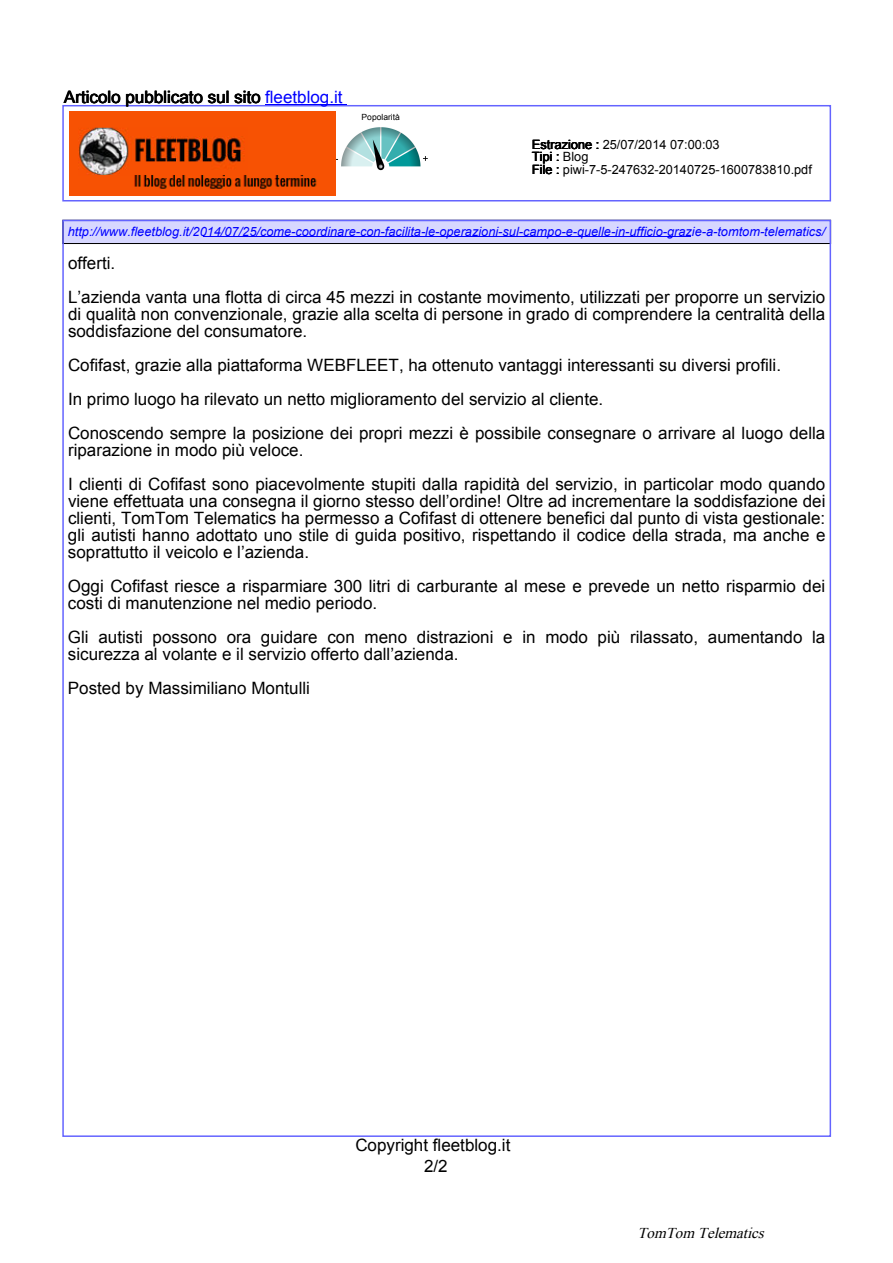
<style>
.page{position:relative;width:893px;height:1263px;background:#fff}
.page>*{position:absolute;margin:0;border:0;box-sizing:border-box;transform-origin:0 0}
.t1{font:16.95px/17px "Arial";color:#000}
.t2{font:italic 15px "Times New Roman";color:#000}
.t3{font:italic 12.75px "Arial";color:#00f}
.t4{font:12.75px/12.8px "Arial";color:#000}
.t5{font:8.55px "Arial";color:#000}
.s1{color:#00f}
</style>
<div class="page">
<div style="left:62px;top:220px;width:769px;height:24px;border:2px solid #000"></div>
<div style="left:64px;top:221px;width:765px;height:22px;background:#d7d7ff"></div>
<hr style="left:203px;top:237px;width:487px;height:1px;background:#00f">
<div style="left:62px;top:105px;width:769px;height:97px;border:2px solid #6464ff"></div>
<img style="left:336px;top:127px;width:92px;height:44px">
<hr style="left:265px;top:104px;width:82px;height:1px;background:#00f">
<img style="left:70px;top:111px;width:266px;height:84px">
<p class="t1" style="left:64px;top:89px;width:280px">Articolo pubblicato sul sito <span class="s1">fleetblog.it</span></p>
<p class="t5" style="left:361px;top:111px;width:40px">Popolarità</p>
<p class="t4" style="left:531px;top:138px;width:282px">Estrazione : 25/07/2014 07:00:03<br>Tipi : Blog<br>File : piwi-7-5-247632-20140725-1600783810.pdf</p>
<p class="t3" style="left:68px;top:223px;width:759px">http://www.fleetblog.it/2014/07/25/come-coordinare-con-facilita-le-operazioni-sul-campo-e-quelle-in-ufficio-grazie-a-tomtom-telematics/</p>
<p class="t1" style="left:68px;top:246px;width:758px;line-height:34px">offerti.<br>L’azienda vanta una flotta di circa 45 mezzi in costante movimento, utilizzati per proporre un servizio</p>
<p class="t1" style="left:68px;top:306px;width:758px">di qualità non convenzionale, grazie alla scelta di persone in grado di comprendere la centralità della soddisfazione del consumatore.</p>
<p class="t1" style="left:68px;top:348px;width:758px;line-height:34px">Cofifast, grazie alla piattaforma WEBFLEET, ha ottenuto vantaggi interessanti su diversi profili.<br>In primo luogo ha rilevato un netto miglioramento del servizio al cliente.<br>Conoscendo sempre la posizione dei propri mezzi è possibile consegnare o arrivare al luogo della</p>
<p class="t1" style="left:68px;top:433px;width:758px;line-height:34px">riparazione in modo più veloce.<br>I clienti di Cofifast sono piacevolmente stupiti dalla rapidità del servizio, in particolar modo quando</p>
<p class="t1" style="left:68px;top:493px;width:759px;text-align:justify">viene effettuata una consegna il giorno stesso dell’ordine! Oltre ad incrementare la soddisfazione dei clienti, TomTom Telematics ha permesso a Cofifast di ottenere benefici dal punto di vista gestionale: gli autisti hanno adottato uno stile di guida positivo, rispettando il codice della strada, ma anche e soprattutto il veicolo e l’azienda.</p>
<p class="t1" style="left:68px;top:578px;width:758px">Oggi Cofifast riesce a risparmiare 300 litri di carburante al mese e prevede un netto risparmio dei costi di manutenzione nel medio periodo.</p>
<p class="t1" style="left:68px;top:629px;width:759px">Gli autisti possono ora guidare con meno distrazioni e in modo più rilassato, aumentando la sicurezza al volante e il servizio offerto dall’azienda.</p>
<p class="t1" style="left:68px;top:680px;width:243px">Posted by Massimiliano Montulli</p>
<p class="t1" style="left:355px;top:1137px;width:157px">Copyright fleetblog.it</p>
<p class="t1" style="left:424px;top:1158px;width:25px">2/2</p>
<p class="t2" style="left:637px;top:1222px;width:133px">TomTom Telematics</p>
</div>
